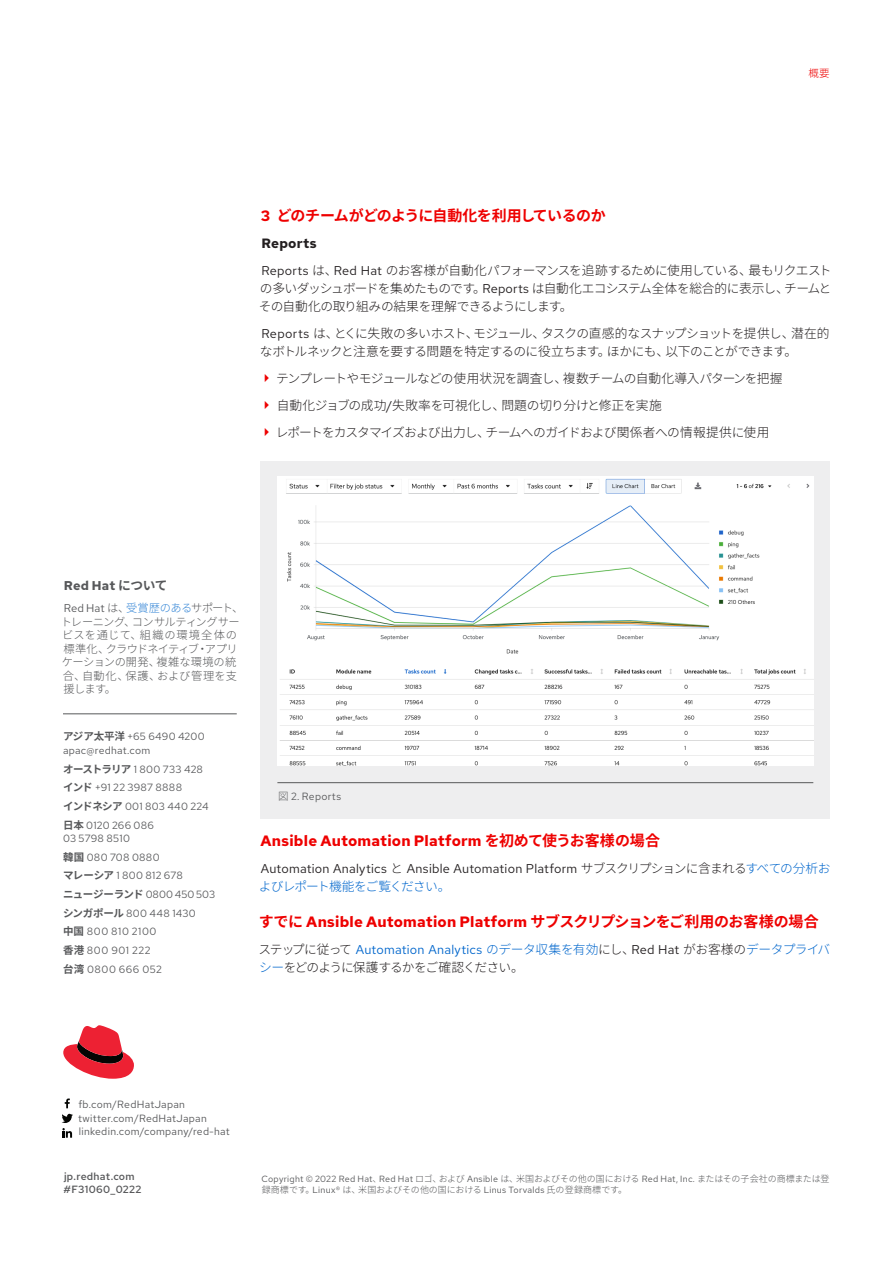
<style>
.page{position:relative;width:893px;height:1263px;background:#fff}
.page>*{position:absolute;margin:0;border:0;box-sizing:border-box;transform-origin:0 0}
.Main_-_Subhead_1{font:700 15px "Red Hat Text";letter-spacing:.01em;color:#e00}
.Main_-_Subhead_1-2{font:700 15px "Noto Sans CJ Kjp";letter-spacing:-.045em;color:#e00}
.Main_-_Subhead_3{font:700 13.5px "Red Hat Text";letter-spacing:.015em;color:#231f20}
.Main_-_Body{font:300 12.75px/18px "Noto Sans CJ Kjp";letter-spacing:-.05em;color:#231f20;text-align:justify}
.Main_-_Body-2{font:12.75px/18px "Red Hat Text";letter-spacing:.015em;color:#231f20}
.Main_-_Body-3{font:300 12.75px/18px "Noto Sans CJ Kjp";letter-spacing:-.075em;color:#231f20}
.Main_-_Body-4{font:300 12.75px "Noto Sans CJ Kjp";letter-spacing:-.025em;color:#231f20}
.Main_-_About_RH_Subh{font:700 12.75px "Red Hat Text";letter-spacing:.02em;color:#57585a}
.Main_-_About_RH_Body{font:300 11.25px/13.5px "Noto Sans CJ Kjp";letter-spacing:-.015em;color:#57585a}
.Main_-_Image_Caption{font:10.5px/13.5px "Red Hat Text";letter-spacing:.025em;color:#57585a}
.Footer_-_URL__Page{font:500 10.5px "Red Hat Text";letter-spacing:.025em;color:#57585a}
.Main_-_Image_Caption-2{font:10.5px "Red Hat Text";color:#57585a}
.Main_-_Image_Caption-3{font:10.5px "Red Hat Text";letter-spacing:.06em;color:#57585a}
.Main_-_Image_Caption-4{font:10.5px "Red Hat Text";letter-spacing:.05em;color:#57585a}
.Main_-_Image_Caption-5{font:10.5px "Red Hat Text";letter-spacing:.055em;color:#57585a}
.Header_-_Running_Hea{font:300 10.5px "Noto Sans CJ Kjp";color:#e00}
.Footer_-_Boilerplate{font:300 9px/11.2px "Noto Sans CJ Kjp";letter-spacing:-.005em;color:#57585a}
.s1{font-family:"Red Hat Text"}
.s2{font-family:"Red Hat Text";font-weight:400}
.s3{font-family:"Noto Sans CJ Kjp"}
.s4{color:#3385d6}
.s5{font-family:"Noto Sans CJ Kjp";font-weight:700}
.s6{font-family:"Noto Sans CJ Kjp";font-weight:300}
.s7{font-family:"Noto Sans CJ Kjp";font-weight:300;color:#06c}
.s8{font-family:"Red Hat Text";font-weight:400;color:#06c}
.s9{color:#06c}
</style>
<div class="page">
<svg style="left:65px;top:1098px;width:5px;height:10px"></svg>
<svg style="left:62px;top:1114px;width:11px;height:24px"></svg>
<svg style="left:63px;top:1025px;width:71px;height:54px"></svg>
<hr style="left:63px;top:713px;width:174px;height:1px;background:#57585a">
<div style="left:261px;top:461px;width:569px;height:358px;background:#eeeeef"></div>
<hr style="left:277px;top:782px;width:536px;height:1px;background:#57585a">
<img style="left:277px;top:476px;width:536px;height:289px">
<p class="Header_-_Running_Hea" style="left:808px;top:67px;width:23px">概要</p>
<p class="Main_-_Subhead_1-2" style="left:261px;top:207px;width:346px"><span class="s1">3</span> どのチームがどのように自動化を利用しているのか</p>
<p class="Main_-_Subhead_3" style="left:261px;top:234px;width:57px">Reports</p>
<p class="Main_-_Body" style="left:259px;top:261px;width:574px"><span class="s2">Reports</span> は、<span class="s2">Red Hat</span> のお客様が自動化パフォーマンスを追跡するために使用している、最もリクエストの多いダッシュボードを集めたものです。<span class="s2">Reports</span> は自動化エコシステム全体を総合的に表示し、チームとその自動化の取り組みの結果を理解できるようにします。</p>
<p class="Main_-_Body" style="left:260px;top:324px;width:571px"><span class="s2">Reports</span> は、とくに失敗の多いホスト、モジュール、タスクの直感的なスナップショットを提供し、潜在的なボトルネックと注意を要する問題を特定するのに役立ちます。ほかにも、以下のことができます。</p>
<p class="Main_-_Body" style="left:276px;top:369px;width:508px">テンプレートやモジュールなどの使用状況を調査し、複数チームの自動化導入パターンを把握</p>
<p class="Main_-_Body-4" style="left:277px;top:398px;width:386px">自動化ジョブの成功<span class="s2">/</span>失敗率を可視化し、問題の切り分けと修正を実施</p>
<p class="Main_-_Body" style="left:276px;top:423px;width:495px">レポートをカスタマイズおよび出力し、チームへのガイドおよび関係者への情報提供に使用</p>
<p class="Main_-_About_RH_Subh" style="left:64px;top:577px;width:105px">Red Hat <span class="s3">について</span></p>
<p class="Main_-_About_RH_Body" style="left:61px;top:601px;width:184px"><span class="s2">Red Hat</span> は、<span class="s4">受賞歴のある</span>サポート、トレーニング、コンサルティングサービスを通じて、組織の環境全体の標準化、クラウドネイティブ・アプリケーションの開発、複雑な環境の統合、自動化、保護、および管理を支援します。</p>
<p class="Main_-_Image_Caption" style="left:63px;top:730px;width:143px"><span class="s5">アジア太平洋</span> +65 6490 4200 apac@redhat.com</p>
<p class="Main_-_Image_Caption" style="left:63px;top:762px;width:141px"><span class="s5">オーストラリア</span> 1 800 733 428</p>
<p class="Main_-_Image_Caption" style="left:63px;top:781px;width:121px"><span class="s5">インド</span> +91 22 3987 8888</p>
<p class="Main_-_Image_Caption" style="left:63px;top:799px;width:147px"><span class="s5">インドネシア</span> 001 803 440 224</p>
<p class="Main_-_Image_Caption" style="left:63px;top:818px;width:93px"><span class="s5">日本</span> 0120 266 086<br>03 5798 8510</p>
<p class="Main_-_Image_Caption" style="left:63px;top:850px;width:98px"><span class="s5">韓国</span> 080 708 0880</p>
<p class="Main_-_Image_Caption" style="left:63px;top:869px;width:122px"><span class="s5">マレーシア</span> 1 800 812 678</p>
<p class="Main_-_Image_Caption-2" style="left:63px;top:887px;width:154px"><span class="s5">ニュージーランド</span> 0800 450 503</p>
<p class="Main_-_Image_Caption" style="left:63px;top:906px;width:134px"><span class="s5">シンガポール</span> 800 448 1430</p>
<p class="Main_-_Image_Caption-3" style="left:63px;top:925px;width:95px"><span class="s5">中国</span> 800 810 2100</p>
<p class="Main_-_Image_Caption-5" style="left:63px;top:943px;width:89px"><span class="s5">香港</span> 800 901 222</p>
<p class="Main_-_Image_Caption-4" style="left:63px;top:962px;width:101px"><span class="s5">台湾</span> 0800 666 052</p>
<p class="Main_-_Image_Caption" style="left:278px;top:789px;width:64px"><span class="s6">図</span> 2. Reports</p>
<p class="Main_-_Subhead_1" style="left:261px;top:831px;width:401px">Ansible Automation Platform <span class="s3">を初めて使うお客様の場合</span></p>
<p class="Main_-_Body-2" style="left:259px;top:859px;width:573px">Automation Analytics <span class="s6">と</span> Ansible Automation Platform <span class="s6">サブスクリプションに含まれる</span><span class="s7">すべての分析およびレポート機能をご覧ください。</span></p>
<p class="Main_-_Subhead_1" style="left:259px;top:912px;width:561px"><span class="s3">すでに</span> Ansible Automation Platform <span class="s3">サブスクリプションをご利用のお客様の場合</span></p>
<p class="Main_-_Body-3" style="left:258px;top:941px;width:573px">ステップに従って <span class="s8">Automation Analytics</span> <span class="s9">のデータ収集を有効</span>にし、<span class="s2">Red Hat</span> がお客様の<span class="s9">データプライバシー</span>をどのように保護するかをご確認ください。</p>
<p class="Main_-_Image_Caption" style="left:78px;top:1098px;width:153px">fb.com/RedHatJapan twitter.com/RedHatJapan linkedin.com/company/red-hat</p>
<p class="Footer_-_URL__Page" style="left:64px;top:1169px;width:72px">jp.redhat.com</p>
<p class="Footer_-_URL__Page" style="left:64px;top:1183px;width:79px">#F31060_0222</p>
<p class="Footer_-_Boilerplate" style="left:261px;top:1173px;width:570px"><span class="s2">Copyright © 2022 Red Hat</span>、<span class="s2">Red Hat</span> ロゴ、および <span class="s2">Ansible</span> は、米国およびその他の国における <span class="s2">Red Hat, Inc.</span> またはその子会社の商標または登録商標です。<span class="s2">Linux®</span> は、米国およびその他の国における <span class="s2">Linus Torvalds</span> 氏の登録商標です。</p>
</div>
